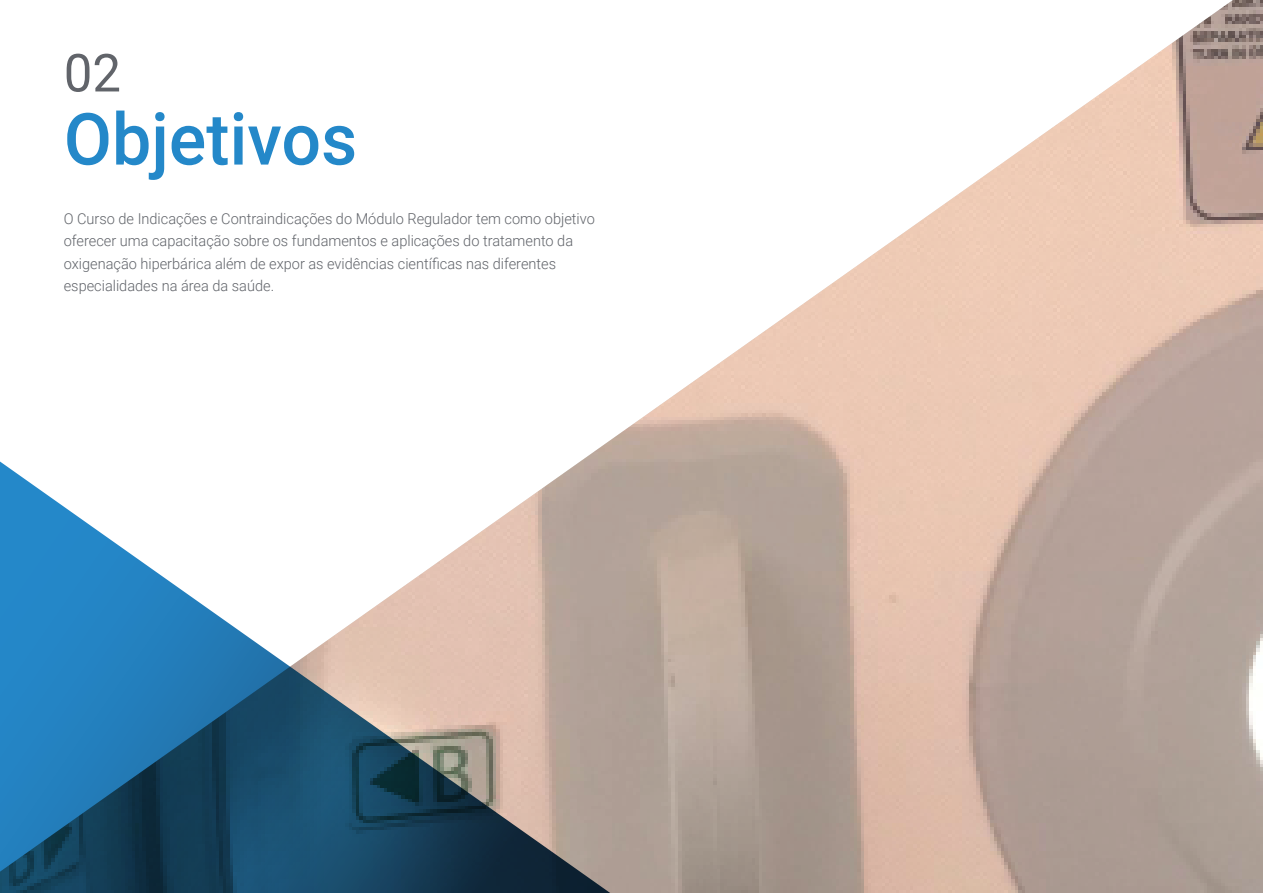
<style>
.page{position:relative;width:1263px;height:893px;background:#fff}
.page>*{position:absolute;margin:0;border:0;box-sizing:border-box;transform-origin:0 0}
.t1{font:500 72px "Roboto";color:#2488c9}
.t2{font:52.5px "Roboto";color:#61646a}
.t3{font:300 15px/22.5px "Roboto";color:#61646a}
</style>
<div class="page">
<img style="left:602px;top:0;width:661px;height:893px">
<svg style="left:0;top:446px;width:640px;height:447px"></svg>
<h2 class="t2" style="left:64px;top:36px;width:59px">02</h2>
<h1 class="t1" style="left:64px;top:89px;width:295px">Objetivos</h1>
<p class="t3" style="left:64px;top:207px;width:533px">O Curso de Indicações e Contraindicações do Módulo Regulador tem como objetivo oferecer uma capacitação sobre os fundamentos e aplicações do tratamento da oxigenação hiperbárica além de expor as evidências científicas nas diferentes especialidades na área da saúde.</p>
</div>
